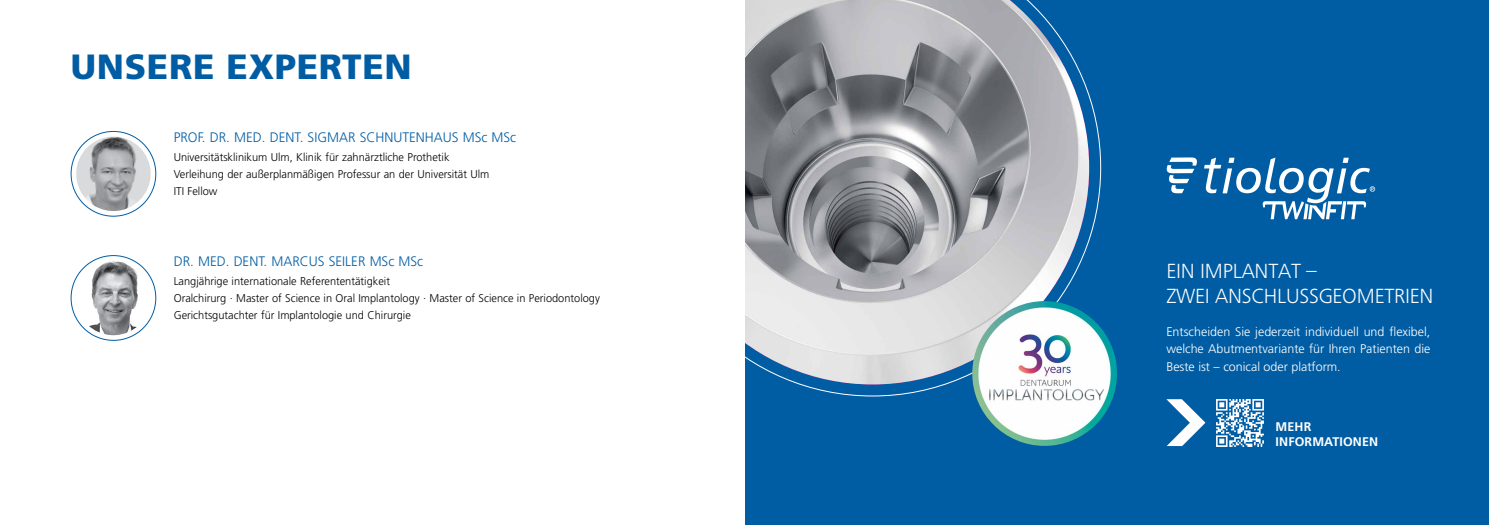
<style>
.page{position:relative;width:1489px;height:525px;background:#fff}
.page>*{position:absolute;margin:0;border:0;box-sizing:border-box;transform-origin:0 0}
.t1{font:900 35px "Frutiger LT Std";letter-spacing:.02em;color:#005da4}
.t2{font:300 21.25px/25px "Frutiger Next LTW1 G";letter-spacing:-.01em;color:#fff}
.t3{font:300 13.75px "Frutiger LT Std";color:#005da4}
.t4{font:300 12.5px/17.5px "Frutiger LT Std";color:#fff;text-align:justify}
.t5{font:700 12.5px/15px "Frutiger LT Std";letter-spacing:.01em;color:#fff}
.t6{font:300 11.25px/17px "Frutiger LT Std";color:#000}
</style>
<div class="page">
<div style="left:744px;top:0;width:744px;height:524px;background:#005da4"></div>
<img style="left:744px;top:0;width:345px;height:384px">
<svg style="left:1166px;top:157px;width:31px;height:36px"></svg>
<svg style="left:1204px;top:157px;width:170px;height:62px"></svg>
<img style="left:76px;top:136px;width:75px;height:75px;border-radius:37px">
<img style="left:76px;top:260px;width:75px;height:75px;border-radius:37px">
<svg style="left:1166px;top:399px;width:39px;height:47px"></svg>
<img style="left:1216px;top:399px;width:46px;height:47px">
<img style="left:972px;top:301px;width:144px;height:144px;border-radius:72px">
<h1 class="t1" style="left:71px;top:46px;width:342px">UNSERE EXPERTEN</h1>
<p class="t3" style="left:174px;top:129px;width:344px">PROF. DR. MED. DENT. SIGMAR SCHNUTENHAUS MSc MSc</p>
<p class="t6" style="left:174px;top:148px;width:317px">Universitätsklinikum Ulm, Klinik für zahnärztliche Prothetik<br>Verleihung der außerplanmäßigen Professur an der Universität Ulm<br>ITI Fellow</p>
<p class="t3" style="left:174px;top:253px;width:251px">DR. MED. DENT. MARCUS SEILER MSc MSc</p>
<p class="t6" style="left:174px;top:272px;width:428px">Langjährige internationale Referententätigkeit<br>Oralchirurg · Master of Science in Oral Implantology · Master of Science in Periodontology<br>Gerichtsgutachter für Implantologie und Chirurgie</p>
<h2 class="t2" style="left:1166px;top:258px;width:269px">EIN IMPLANTAT –<br>ZWEI ANSCHLUSSGEOMETRIEN</h2>
<p class="t4" style="left:1166px;top:322px;width:265px">Entscheiden Sie jederzeit individuell und flexibel, welche Abutmentvariante für Ihren Patienten die Beste ist – conical oder platform.</p>
<p class="t5" style="left:1275px;top:419px;width:104px">MEHR<br>INFORMATIONEN</p>
</div>
